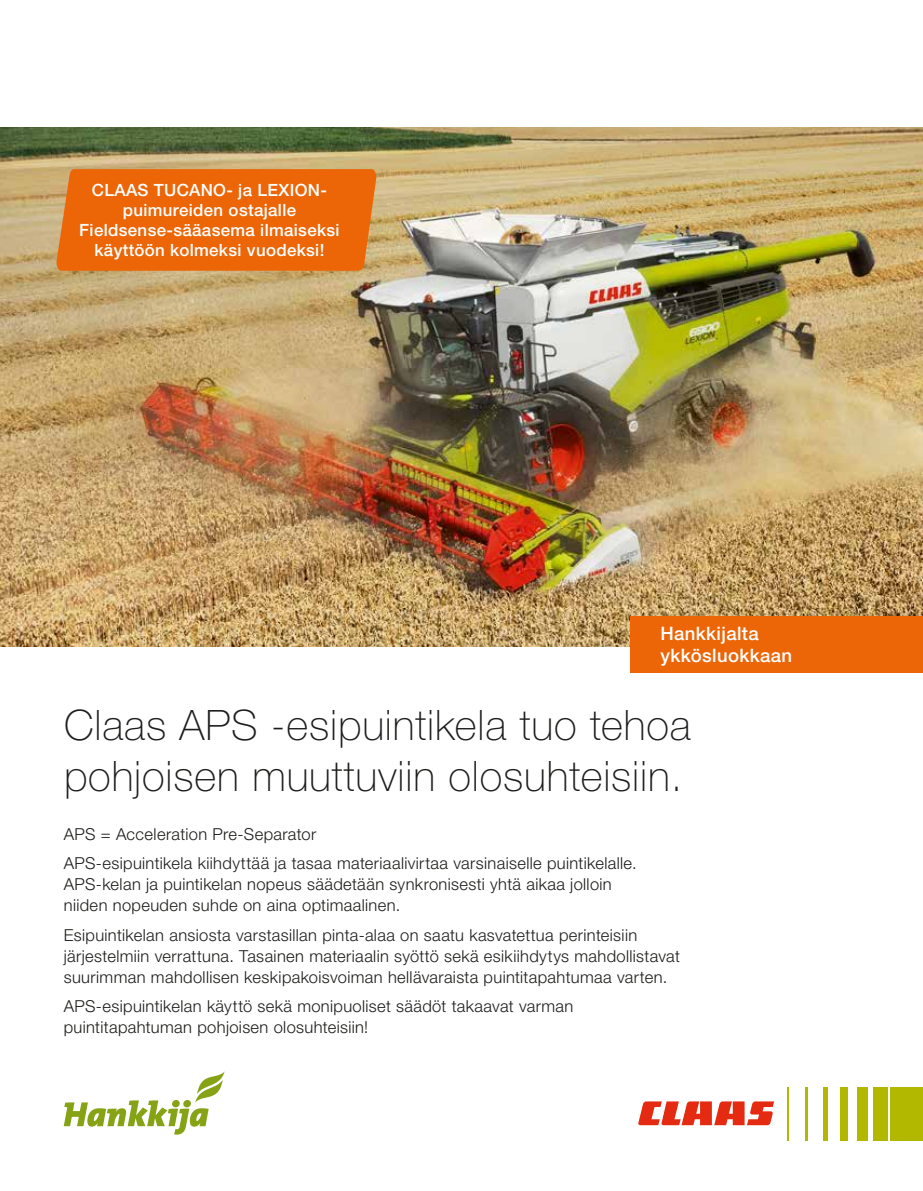
<style>
.page{position:relative;width:923px;height:1191px;background:#fff}
.page>*{position:absolute;margin:0;border:0;box-sizing:border-box;transform-origin:0 0}
.t1{font:100 42px/51px "CLAAS Helvetica Neue";letter-spacing:.02em;color:#1d1d1b}
.t2{font:500 18.6px/21.6px "CLAAS Helvetica Neue";letter-spacing:.02em;color:#fff}
.t3{font:500 16.95px/20.2px "CLAAS Helvetica Neue";letter-spacing:.02em;color:#fff;text-align:center}
.t4{font:300 16.5px/21px "CLAAS Helvetica Neue";letter-spacing:.02em;color:#1d1d1b}
</style>
<div class="page">
<img style="left:0;top:128px;width:923px;height:518px">
<svg style="left:638px;top:1101px;width:136px;height:24px"></svg>
<div style="left:889px;top:1087px;width:34px;height:53px;background:#b2b800"></div>
<div style="left:873px;top:1087px;width:15px;height:53px;background:#b2b800"></div>
<div style="left:857px;top:1087px;width:11px;height:53px;background:#b2b800"></div>
<div style="left:840px;top:1087px;width:7px;height:53px;background:#b2b800"></div>
<hr style="left:823px;top:1087px;width:4px;height:53px;background:#b2b800">
<hr style="left:787px;top:1087px;width:1px;height:53px;background:#b2b800">
<hr style="left:805px;top:1087px;width:2px;height:53px;background:#b2b800">
<div style="left:630px;top:616px;width:293px;height:57px;background:#ec6608"></div>
<svg style="left:64px;top:1072px;width:160px;height:62px"></svg>
<div style="left:56px;top:169px;width:320px;height:102px;background:#ec6608"></div>
<p class="t3" style="left:79px;top:180px;width:262px">CLAAS TUCANO- ja LEXION&shy;puimureiden ostajalle<br>Fieldsense-sääasema ilmaiseksi käyttöön kolmeksi vuodeksi!</p>
<p class="t2" style="left:660px;top:623px;width:133px">Hankkijalta ykkösluokkaan</p>
<h1 class="t1" style="left:64px;top:700px;width:628px">Claas APS -esipuintikela tuo tehoa pohjoisen muuttuviin olosuhteisiin.</h1>
<p class="t4" style="left:64px;top:819px;width:574px;line-height:29.5px">APS = Acceleration Pre-Separator<br>APS-esipuintikela kiihdyttää ja tasaa materiaalivirtaa varsinaiselle puintikelalle.</p>
<p class="t4" style="left:64px;top:874px;width:549px">APS-kelan ja puintikelan nopeus säädetään synkronisesti yhtä aikaa jolloin niiden nopeuden suhde on aina optimaalinen.</p>
<p class="t4" style="left:64px;top:925px;width:617px">Esipuintikelan ansiosta varstasillan pinta-alaa on saatu kasvatettua perinteisiin järjestelmiin verrattuna. Tasainen materiaalin syöttö sekä esikiihdytys mahdollistavat suurimman mahdollisen keskipakoisvoiman hellävaraista puintitapahtumaa varten.</p>
<p class="t4" style="left:64px;top:996px;width:511px">APS-esipuintikelan käyttö sekä monipuoliset säädöt takaavat varman puintitapahtuman pohjoisen olosuhteisiin!</p>
</div>
